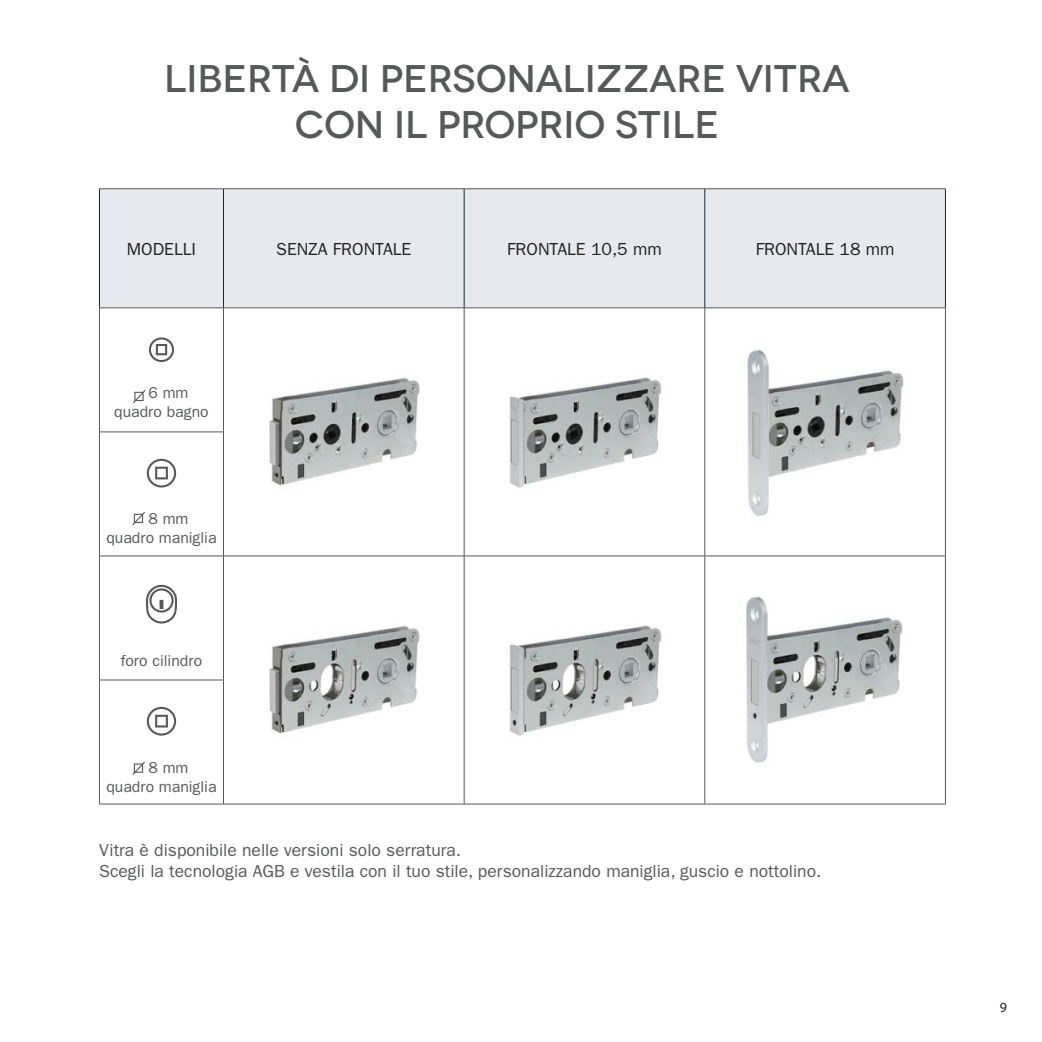
<style>
.page{position:relative;width:1042px;height:1042px;background:#fff}
.page>*{position:absolute;margin:0;border:0;box-sizing:border-box;transform-origin:0 0}
.t1{font:500 38.5px/46.2px "Novecentowide";color:#57585a;text-align:center}
.t2{font:17.5px/21px "ITC Franklin Gothic Std";color:#57585a}
.t3{font:17.5px "Franklin Gothic";color:#231f20}
.t4{font:15.75px/18.9px "Franklin Gothic";color:#57585a}
.t5{font:14px "Myriad Pro";color:#231f20}
</style>
<div class="page">
<div style="left:100px;top:189px;width:845px;height:118px;background:#e6e9ed"></div>
<hr style="left:99px;top:188px;width:124px;height:1px;background:#57585a">
<hr style="left:223px;top:188px;width:241px;height:1px;background:#57585a">
<hr style="left:464px;top:188px;width:241px;height:1px;background:#57585a">
<hr style="left:705px;top:188px;width:240px;height:1px;background:#57585a">
<hr style="left:99px;top:307px;width:124px;height:1px;background:#57585a">
<hr style="left:99px;top:308px;width:1px;height:124px;background:#57585a">
<hr style="left:223px;top:307px;width:241px;height:1px;background:#57585a">
<hr style="left:223px;top:308px;width:1px;height:124px;background:#57585a">
<hr style="left:464px;top:307px;width:241px;height:1px;background:#57585a">
<hr style="left:464px;top:308px;width:1px;height:124px;background:#57585a">
<hr style="left:705px;top:307px;width:240px;height:1px;background:#57585a">
<hr style="left:704px;top:308px;width:1px;height:124px;background:#57585a">
<hr style="left:945px;top:308px;width:1px;height:124px;background:#57585a">
<hr style="left:99px;top:431px;width:125px;height:1px;background:#57585a">
<hr style="left:99px;top:432px;width:1px;height:124px;background:#57585a">
<hr style="left:223px;top:432px;width:1px;height:124px;background:#57585a">
<hr style="left:464px;top:432px;width:1px;height:124px;background:#57585a">
<hr style="left:704px;top:432px;width:1px;height:124px;background:#57585a">
<hr style="left:945px;top:432px;width:1px;height:124px;background:#57585a">
<hr style="left:99px;top:556px;width:124px;height:1px;background:#57585a">
<hr style="left:99px;top:556px;width:1px;height:124px;background:#57585a">
<hr style="left:223px;top:556px;width:241px;height:1px;background:#57585a">
<hr style="left:223px;top:556px;width:1px;height:124px;background:#57585a">
<hr style="left:464px;top:556px;width:241px;height:1px;background:#57585a">
<hr style="left:464px;top:556px;width:1px;height:124px;background:#57585a">
<hr style="left:705px;top:556px;width:240px;height:1px;background:#57585a">
<hr style="left:704px;top:556px;width:1px;height:124px;background:#57585a">
<hr style="left:945px;top:556px;width:1px;height:124px;background:#57585a">
<hr style="left:99px;top:680px;width:125px;height:1px;background:#57585a">
<hr style="left:99px;top:680px;width:1px;height:124px;background:#57585a">
<hr style="left:223px;top:680px;width:1px;height:124px;background:#57585a">
<hr style="left:464px;top:680px;width:1px;height:124px;background:#57585a">
<hr style="left:704px;top:680px;width:1px;height:124px;background:#57585a">
<hr style="left:945px;top:680px;width:1px;height:124px;background:#57585a">
<hr style="left:99px;top:804px;width:124px;height:1px;background:#57585a">
<hr style="left:223px;top:804px;width:241px;height:1px;background:#57585a">
<hr style="left:464px;top:804px;width:241px;height:1px;background:#57585a">
<hr style="left:705px;top:804px;width:240px;height:1px;background:#57585a">
<hr style="left:99px;top:189px;width:1px;height:119px;background:#231f20">
<hr style="left:223px;top:189px;width:1px;height:119px;background:#122b38">
<hr style="left:464px;top:189px;width:1px;height:119px;background:#122b38">
<hr style="left:704px;top:189px;width:1px;height:119px;background:#122b38">
<hr style="left:945px;top:189px;width:1px;height:119px;background:#122b38">
<svg style="left:149px;top:337px;width:25px;height:25px"></svg>
<img style="left:269px;top:378px;width:151px;height:108px">
<img style="left:509px;top:377px;width:153px;height:111px">
<img style="left:747px;top:349px;width:157px;height:167px">
<svg style="left:147px;top:459px;width:29px;height:28px"></svg>
<svg style="left:147px;top:584px;width:31px;height:40px"></svg>
<img style="left:269px;top:626px;width:151px;height:108px">
<img style="left:509px;top:625px;width:153px;height:111px">
<img style="left:746px;top:596px;width:157px;height:167px">
<svg style="left:147px;top:707px;width:29px;height:28px"></svg>
<svg style="left:133px;top:390px;width:13px;height:14px"></svg>
<svg style="left:132px;top:512px;width:13px;height:13px"></svg>
<svg style="left:132px;top:761px;width:13px;height:14px"></svg>
<h1 class="t1" style="left:164px;top:56px;width:687px">LIBERTÀ DI PERSONALIZZARE VITRA<br>CON IL PROPRIO STILE</h1>
<p class="t3" style="left:127px;top:239px;width:71px">MODELLI</p>
<p class="t3" style="left:276px;top:239px;width:137px">SENZA FRONTALE</p>
<p class="t3" style="left:507px;top:239px;width:156px">FRONTALE 10,5 mm</p>
<p class="t3" style="left:756px;top:239px;width:140px">FRONTALE 18 mm</p>
<p class="t4" style="left:114px;top:383px;width:96px;text-indent:34px">6 mm quadro bagno</p>
<p class="t4" style="left:106px;top:509px;width:112px;text-indent:42px">8 mm quadro maniglia</p>
<p class="t4" style="left:121px;top:651px;width:83px">foro cilindro</p>
<p class="t4" style="left:106px;top:757px;width:112px;text-indent:42px">8 mm quadro maniglia</p>
<p class="t2" style="left:99px;top:839px;width:724px">Vitra è disponibile nelle versioni solo serratura.<br>Scegli la tecnologia AGB e vestila con il tuo stile, personalizzando maniglia, guscio e nottolino.</p>
<p class="t5" style="left:999px;top:1000px;width:9px">9</p>
</div>
